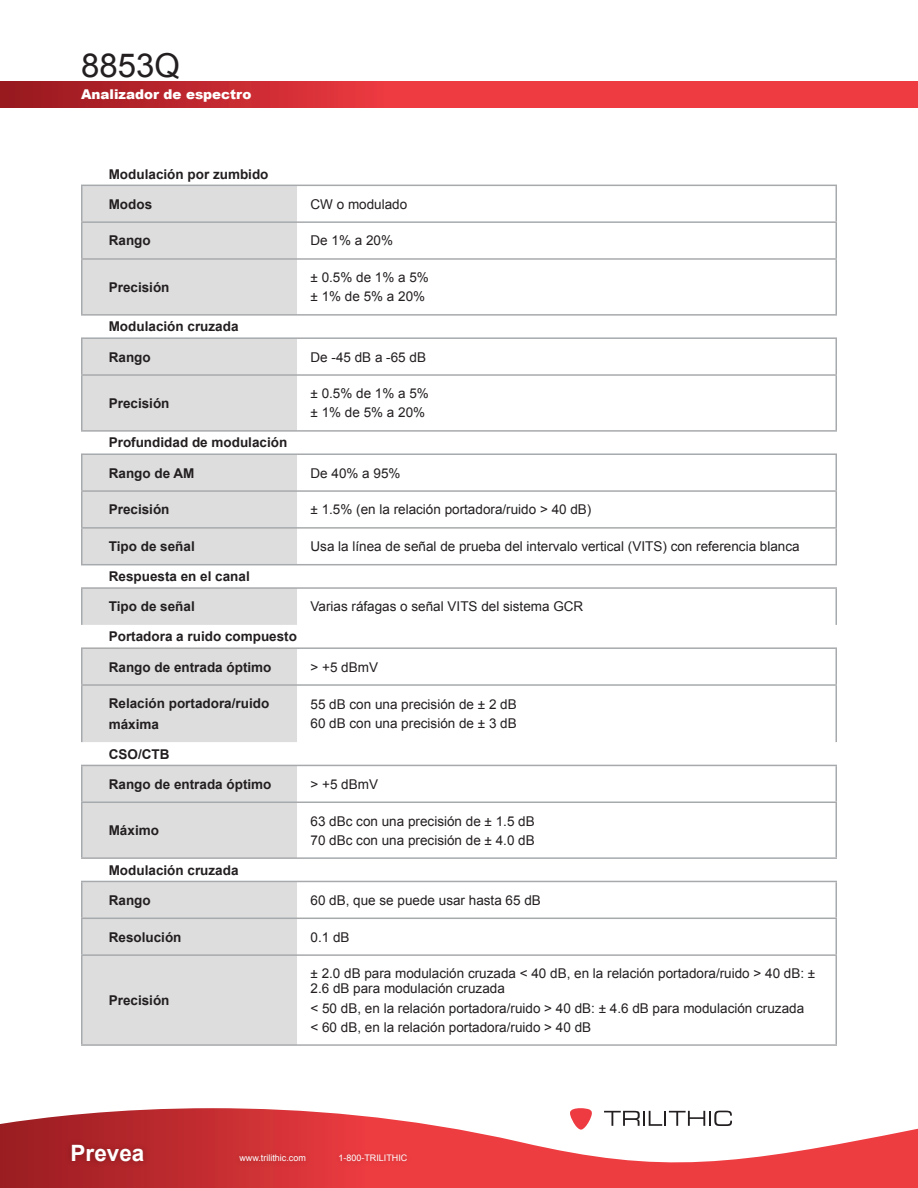
<style>
.page{position:relative;width:918px;height:1188px;background:#fff}
.page>*{position:absolute;margin:0;border:0;box-sizing:border-box;transform-origin:0 0}
.t1{font:33px "Arial";color:#231f20}
.t2{font:700 22.5px "Arial";color:#fff}
.Table_-_Right_Column{font:13.5px/15px "Arial";color:#231f20}
.Table_-_Left_Column{font:700 13.5px/20.2px "Arial";color:#231f20}
.t3{font:900 13.5px "Arial";color:#fff}
.t4{font:9px "Arial";color:#fff}
</style>
<div class="page">
<svg style="left:0;top:81px;width:918px;height:27px;background:#da3239"></svg>
<svg style="left:0;top:1108px;width:917px;height:80px"></svg>
<img style="left:61px;top:1132px;width:94px;height:48px">
<img style="left:230px;top:1144px;width:187px;height:30px">
<svg style="left:604px;top:1111px;width:128px;height:15px"></svg>
<svg style="left:570px;top:1108px;width:23px;height:22px"></svg>
<svg style="left:917px;top:1128px;width:1px;height:60px"></svg>
<svg style="left:82px;top:186px;width:215px;height:858px;fill:#ddddde"></svg>
<hr style="left:81px;top:185px;width:216px;height:1px;background:#a7aaac">
<hr style="left:81px;top:186px;width:1px;height:35px;background:#a7aaac">
<hr style="left:297px;top:185px;width:540px;height:1px;background:#a7aaac">
<hr style="left:836px;top:186px;width:1px;height:35px;background:#a7aaac">
<hr style="left:81px;top:221px;width:216px;height:2px;background:#a7aaac">
<hr style="left:81px;top:223px;width:1px;height:35px;background:#a7aaac">
<hr style="left:297px;top:221px;width:540px;height:2px;background:#a7aaac">
<hr style="left:836px;top:223px;width:1px;height:35px;background:#a7aaac">
<hr style="left:81px;top:258px;width:216px;height:2px;background:#a7aaac">
<hr style="left:81px;top:260px;width:1px;height:54px;background:#a7aaac">
<hr style="left:297px;top:258px;width:540px;height:2px;background:#a7aaac">
<hr style="left:836px;top:260px;width:1px;height:54px;background:#a7aaac">
<hr style="left:81px;top:314px;width:216px;height:2px;background:#a7aaac">
<hr style="left:297px;top:314px;width:540px;height:2px;background:#a7aaac">
<hr style="left:81px;top:337px;width:216px;height:2px;background:#a7aaac">
<hr style="left:81px;top:339px;width:1px;height:35px;background:#a7aaac">
<hr style="left:297px;top:337px;width:540px;height:2px;background:#a7aaac">
<hr style="left:836px;top:339px;width:1px;height:35px;background:#a7aaac">
<hr style="left:81px;top:374px;width:216px;height:2px;background:#a7aaac">
<hr style="left:81px;top:376px;width:1px;height:54px;background:#a7aaac">
<hr style="left:297px;top:374px;width:540px;height:2px;background:#a7aaac">
<hr style="left:836px;top:376px;width:1px;height:54px;background:#a7aaac">
<hr style="left:81px;top:430px;width:216px;height:2px;background:#a7aaac">
<hr style="left:297px;top:430px;width:540px;height:2px;background:#a7aaac">
<hr style="left:81px;top:453px;width:216px;height:2px;background:#a7aaac">
<hr style="left:81px;top:455px;width:1px;height:35px;background:#a7aaac">
<hr style="left:297px;top:453px;width:540px;height:2px;background:#a7aaac">
<hr style="left:836px;top:455px;width:1px;height:35px;background:#a7aaac">
<hr style="left:81px;top:490px;width:216px;height:2px;background:#a7aaac">
<hr style="left:81px;top:492px;width:1px;height:35px;background:#a7aaac">
<hr style="left:297px;top:490px;width:540px;height:2px;background:#a7aaac">
<hr style="left:836px;top:492px;width:1px;height:35px;background:#a7aaac">
<hr style="left:81px;top:527px;width:216px;height:2px;background:#a7aaac">
<hr style="left:81px;top:529px;width:1px;height:35px;background:#a7aaac">
<hr style="left:297px;top:527px;width:540px;height:2px;background:#a7aaac">
<hr style="left:836px;top:529px;width:1px;height:35px;background:#a7aaac">
<hr style="left:81px;top:564px;width:216px;height:1px;background:#a7aaac">
<hr style="left:297px;top:564px;width:540px;height:1px;background:#a7aaac">
<hr style="left:81px;top:587px;width:216px;height:2px;background:#a7aaac">
<hr style="left:81px;top:589px;width:1px;height:36px;background:#a7aaac">
<hr style="left:297px;top:587px;width:540px;height:2px;background:#a7aaac">
<hr style="left:836px;top:589px;width:1px;height:36px;background:#a7aaac">
<hr style="left:81px;top:647px;width:216px;height:2px;background:#a7aaac">
<hr style="left:81px;top:649px;width:1px;height:35px;background:#a7aaac">
<hr style="left:297px;top:647px;width:540px;height:2px;background:#a7aaac">
<hr style="left:836px;top:649px;width:1px;height:35px;background:#a7aaac">
<hr style="left:81px;top:684px;width:216px;height:2px;background:#a7aaac">
<hr style="left:81px;top:686px;width:1px;height:56px;background:#a7aaac">
<hr style="left:297px;top:684px;width:540px;height:2px;background:#a7aaac">
<hr style="left:836px;top:686px;width:1px;height:56px;background:#a7aaac">
<hr style="left:81px;top:765px;width:216px;height:1px;background:#a7aaac">
<hr style="left:81px;top:766px;width:1px;height:36px;background:#a7aaac">
<hr style="left:297px;top:765px;width:540px;height:1px;background:#a7aaac">
<hr style="left:836px;top:766px;width:1px;height:36px;background:#a7aaac">
<hr style="left:81px;top:802px;width:216px;height:1px;background:#a7aaac">
<hr style="left:81px;top:803px;width:1px;height:54px;background:#a7aaac">
<hr style="left:297px;top:802px;width:540px;height:1px;background:#a7aaac">
<hr style="left:836px;top:803px;width:1px;height:54px;background:#a7aaac">
<hr style="left:81px;top:857px;width:216px;height:2px;background:#a7aaac">
<hr style="left:297px;top:857px;width:540px;height:2px;background:#a7aaac">
<hr style="left:81px;top:881px;width:216px;height:1px;background:#a7aaac">
<hr style="left:81px;top:882px;width:1px;height:36px;background:#a7aaac">
<hr style="left:297px;top:881px;width:540px;height:1px;background:#a7aaac">
<hr style="left:836px;top:882px;width:1px;height:36px;background:#a7aaac">
<hr style="left:81px;top:918px;width:216px;height:1px;background:#a7aaac">
<hr style="left:81px;top:919px;width:1px;height:35px;background:#a7aaac">
<hr style="left:297px;top:918px;width:540px;height:1px;background:#a7aaac">
<hr style="left:836px;top:919px;width:1px;height:35px;background:#a7aaac">
<hr style="left:81px;top:954px;width:216px;height:2px;background:#a7aaac">
<hr style="left:81px;top:956px;width:1px;height:88px;background:#a7aaac">
<hr style="left:81px;top:1044px;width:216px;height:2px;background:#a7aaac">
<hr style="left:297px;top:954px;width:540px;height:2px;background:#a7aaac">
<hr style="left:836px;top:956px;width:1px;height:88px;background:#a7aaac">
<hr style="left:297px;top:1044px;width:540px;height:2px;background:#a7aaac">
<h1 class="t1" style="left:81px;top:43px;width:101px">8853Q</h1>
<p class="t3" style="left:81px;top:84px;width:172px">Analizador de espectro</p>
<p class="Table_-_Left_Column" style="left:109px;top:164px;width:161px">Modulación por zumbido</p>
<p class="Table_-_Left_Column" style="left:109px;top:194px;width:45px">Modos</p>
<p class="Table_-_Right_Column" style="left:311px;top:197px;width:98px">CW o modulado</p>
<p class="Table_-_Left_Column" style="left:109px;top:231px;width:43px">Rango</p>
<p class="Table_-_Right_Column" style="left:311px;top:233px;width:84px">De 1% a 20%</p>
<p class="Table_-_Left_Column" style="left:109px;top:277px;width:62px">Precisión</p>
<p class="Table_-_Right_Column" style="left:311px;top:270px;width:120px">± 0.5% de 1% a 5%</p>
<p class="Table_-_Right_Column" style="left:311px;top:289px;width:116px">± 1% de 5% a 20%</p>
<p class="Table_-_Left_Column" style="left:109px;top:317px;width:131px">Modulación cruzada</p>
<p class="Table_-_Left_Column" style="left:109px;top:347px;width:43px">Rango</p>
<p class="Table_-_Right_Column" style="left:311px;top:349px;width:117px">De -45 dB a -65 dB</p>
<p class="Table_-_Left_Column" style="left:109px;top:393px;width:62px">Precisión</p>
<p class="Table_-_Right_Column" style="left:311px;top:386px;width:120px">± 0.5% de 1% a 5%</p>
<p class="Table_-_Right_Column" style="left:311px;top:405px;width:116px">± 1% de 5% a 20%</p>
<p class="Table_-_Left_Column" style="left:109px;top:433px;width:180px">Profundidad de modulación</p>
<p class="Table_-_Left_Column" style="left:109px;top:463px;width:87px">Rango de AM</p>
<p class="Table_-_Right_Column" style="left:311px;top:465px;width:92px">De 40% a 95%</p>
<p class="Table_-_Left_Column" style="left:109px;top:500px;width:62px">Precisión</p>
<p class="Table_-_Right_Column" style="left:311px;top:502px;width:282px">± 1.5% (en la relación portadora/ruido &gt; 40 dB)</p>
<p class="Table_-_Left_Column" style="left:109px;top:537px;width:88px">Tipo de señal</p>
<p class="Table_-_Right_Column" style="left:311px;top:539px;width:491px">Usa la línea de señal de prueba del intervalo vertical (VITS) con referencia blanca</p>
<p class="Table_-_Left_Column" style="left:109px;top:567px;width:143px">Respuesta en el canal</p>
<p class="Table_-_Left_Column" style="left:109px;top:597px;width:88px">Tipo de señal</p>
<p class="Table_-_Right_Column" style="left:311px;top:599px;width:274px">Varias ráfagas o señal VITS del sistema GCR</p>
<p class="Table_-_Left_Column" style="left:109px;top:627px;width:190px">Portadora a ruido compuesto</p>
<p class="Table_-_Left_Column" style="left:109px;top:657px;width:164px">Rango de entrada óptimo</p>
<p class="Table_-_Right_Column" style="left:311px;top:659px;width:69px">&gt; +5 dBmV</p>
<p class="Table_-_Left_Column" style="left:109px;top:694px;width:162px">Relación portadora/ruido máxima</p>
<p class="Table_-_Right_Column" style="left:311px;top:697px;width:208px">55 dB con una precisión de ± 2 dB</p>
<p class="Table_-_Right_Column" style="left:311px;top:716px;width:208px">60 dB con una precisión de ± 3 dB</p>
<p class="Table_-_Left_Column" style="left:109px;top:744px;width:11px">CSO</p>
<p class="Table_-_Left_Column" style="left:138px;top:744px;width:33px">/CTB</p>
<p class="Table_-_Left_Column" style="left:109px;top:774px;width:164px">Rango de entrada óptimo</p>
<p class="Table_-_Right_Column" style="left:311px;top:777px;width:69px">&gt; +5 dBmV</p>
<p class="Table_-_Left_Column" style="left:109px;top:821px;width:52px">Máximo</p>
<p class="Table_-_Right_Column" style="left:311px;top:813px;width:226px">63 dBc con una precisión de ± 1.5 dB</p>
<p class="Table_-_Right_Column" style="left:311px;top:833px;width:226px">70 dBc con una precisión de ± 4.0 dB</p>
<p class="Table_-_Left_Column" style="left:109px;top:860px;width:131px">Modulación cruzada</p>
<p class="Table_-_Left_Column" style="left:109px;top:890px;width:43px">Rango</p>
<p class="Table_-_Right_Column" style="left:311px;top:893px;width:232px">60 dB, que se puede usar hasta 65 dB</p>
<p class="Table_-_Left_Column" style="left:109px;top:927px;width:74px">Resolución</p>
<p class="Table_-_Right_Column" style="left:311px;top:930px;width:41px">0.1 dB</p>
<p class="Table_-_Left_Column" style="left:109px;top:991px;width:62px">Precisión</p>
<p class="Table_-_Right_Column" style="left:311px;top:966px;width:506px">± 2.0 dB para modulación cruzada &lt; 40 dB, en la relación portadora/ruido &gt; 40 dB: ±<br>2.6 dB para modulación cruzada</p>
<p class="Table_-_Right_Column" style="left:311px;top:1000px;width:495px">&lt; 50 dB, en la relación portadora/ruido &gt; 40 dB: ± 4.6 dB para modulación cruzada</p>
<p class="Table_-_Right_Column" style="left:311px;top:1019px;width:282px">&lt; 60 dB, en la relación portadora/ruido &gt; 40 dB</p>
<h2 class="t2" style="left:71px;top:1139px;width:75px">Prevea</h2>
<p class="t4" style="left:239px;top:1152px;width:68px">www.trilithic.com</p>
<p class="t4" style="left:338px;top:1152px;width:71px">1-800-TRILITHIC</p>
</div>
